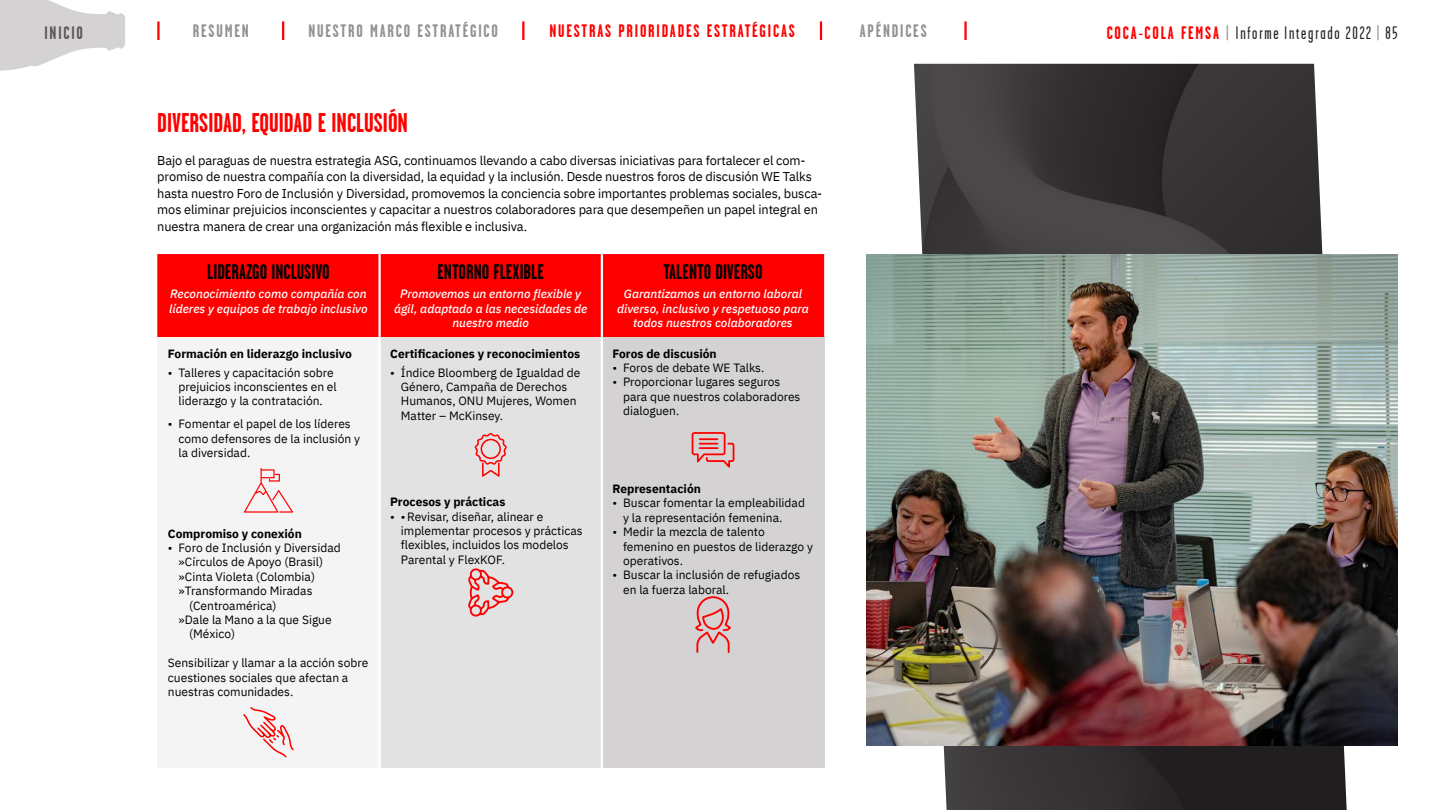
<style>
.page{position:relative;width:1440px;height:810px;background:#fff}
.page>*{position:absolute;margin:0;border:0;box-sizing:border-box;transform-origin:0 0}
.t1{font:700 27px "Garage Gothic";color:#f00}
.t2{font:700 21px "Garage Gothic";color:#000}
.t3{font:700 18px "Garage Gothic";letter-spacing:.1em;color:#939090}
.t4{font:18px "Garage Gothic";letter-spacing:.1em;color:#262020}
.t5{font:700 18px "Garage Gothic";letter-spacing:.1em;color:#f00}
.t6{font:700 18px "Garage Gothic";letter-spacing:.1em;color:#5c5858}
.t7{font:12.75px/16.5px "IBM Plex Sans";letter-spacing:-.01em;color:#000}
.t8{font:12px/14.4px "IBM Plex Sans";color:#000}
.t9{font:italic 500 12px/14.4px "IBM Plex Sans";color:#fff;text-align:center}
.t10{font:700 12px "IBM Plex Sans";color:#000}
.s1{font-weight:700;color:#f00}
.s2{color:#939090}
</style>
<div class="page">
<img style="left:914px;top:64px;width:433px;height:746px">
<div style="left:157px;top:254px;width:667px;height:84px;background:#f00"></div>
<div style="left:157px;top:338px;width:223px;height:430px;background:#f4f4f4"></div>
<div style="left:380px;top:338px;width:222px;height:430px;background:#e3e2e2"></div>
<div style="left:602px;top:338px;width:222px;height:430px;background:#d4d2d2"></div>
<hr style="left:378px;top:254px;width:3px;height:84px;background:#fff">
<hr style="left:601px;top:254px;width:2px;height:84px;background:#fff">
<hr style="left:378px;top:338px;width:3px;height:430px;background:#fff">
<hr style="left:601px;top:338px;width:2px;height:430px;background:#fff">
<svg style="left:244px;top:468px;width:49px;height:45px"></svg>
<svg style="left:243px;top:707px;width:51px;height:51px"></svg>
<svg style="left:475px;top:433px;width:32px;height:44px"></svg>
<svg style="left:468px;top:568px;width:46px;height:49px"></svg>
<svg style="left:691px;top:432px;width:44px;height:36px"></svg>
<svg style="left:695px;top:596px;width:36px;height:57px"></svg>
<img style="left:867px;top:254px;width:530px;height:491px">
<hr style="left:157px;top:21px;width:3px;height:19px;background:#f00">
<svg style="left:282px;top:21px;width:2px;height:19px"></svg>
<svg style="left:522px;top:21px;width:2px;height:19px"></svg>
<svg style="left:820px;top:21px;width:2px;height:19px"></svg>
<hr style="left:964px;top:21px;width:3px;height:19px;background:#f00">
<svg style="left:0;top:0;width:125px;height:71px"></svg>
<h3 class="t6" style="left:44px;top:23px;width:40px">INICIO</h3>
<h3 class="t3" style="left:193px;top:21px;width:57px">RESUMEN</h3>
<h3 class="t3" style="left:309px;top:21px;width:191px">NUESTRO MARCO ESTRATÉGICO</h3>
<h3 class="t5" style="left:549px;top:21px;width:247px">NUESTRAS PRIORIDADES ESTRATÉGICAS</h3>
<h3 class="t3" style="left:860px;top:21px;width:69px">APÉNDICES</h3>
<h3 class="t4" style="left:1107px;top:23px;width:292px"><span class="s1">COCA-COLA FEMSA</span> <span class="s2">|</span> Informe Integrado 2022 <span class="s2">|</span> 85</h3>
<h1 class="t1" style="left:157px;top:108px;width:252px">DIVERSIDAD, EQUIDAD E INCLUSIÓN</h1>
<p class="t7" style="left:157px;top:151px;width:667px">Bajo el paraguas de nuestra estrategia ASG, continuamos llevando a cabo diversas iniciativas para fortalecer el com&shy;promiso de nuestra compañía con la diversidad, la equidad y la inclusión. Desde nuestros foros de discusión WE Talks hasta nuestro Foro de Inclusión y Diversidad, promovemos la conciencia sobre importantes problemas sociales, busca&shy;mos eliminar prejuicios inconscientes y capacitar a nuestros colaboradores para que desempeñen un papel integral en nuestra manera de crear una organización más flexible e inclusiva.</p>
<h2 class="t2" style="left:207px;top:261px;width:124px">LIDERAZGO INCLUSIVO</h2>
<p class="t9" style="left:169px;top:286px;width:200px;text-align:left">Reconocimiento como compañía con líderes y equipos de trabajo inclusivo</p>
<h2 class="t2" style="left:663px;top:261px;width:101px">TALENTO DIVERSO</h2>
<p class="t9" style="left:617px;top:286px;width:193px">Garantizamos un entorno laboral diverso, inclusivo y respetuoso para todos nuestros colaboradores</p>
<h2 class="t2" style="left:437px;top:261px;width:108px">ENTORNO FLEXIBLE</h2>
<p class="t9" style="left:394px;top:286px;width:195px">Promovemos un entorno flexible y ágil, adaptado a las necesidades de nuestro medio</p>
<p class="t10" style="left:168px;top:344px;width:186px">Formación en liderazgo inclusivo</p>
<p class="t8" style="left:179px;top:364px;width:160px;text-indent:-11px">• Talleres y capacitación sobre prejuicios inconscientes en el liderazgo y la contratación.</p>
<p class="t8" style="left:179px;top:416px;width:183px;text-indent:-11px">• Fomentar el papel de los líderes como defensores de la inclusión y la diversidad.</p>
<p class="t10" style="left:168px;top:524px;width:135px">Compromiso y conexión</p>
<p class="t8" style="left:168px;top:540px;width:174px">• Foro de Inclusión y Diversidad</p>
<p class="t8" style="left:179px;top:554px;width:146px">»Círculos de Apoyo (Brasil)</p>
<p class="t8" style="left:179px;top:568px;width:138px">»Cinta Violeta (Colombia)</p>
<p class="t8" style="left:179px;top:583px;width:135px">»Transformando Miradas</p>
<p class="t8" style="left:189px;top:597px;width:89px">(Centroamérica)</p>
<p class="t8" style="left:179px;top:612px;width:155px">»Dale la Mano a la que Sigue</p>
<p class="t8" style="left:189px;top:626px;width:47px">(México)</p>
<p class="t8" style="left:168px;top:655px;width:202px">Sensibilizar y llamar a la acción sobre cuestiones sociales que afectan a nuestras comunidades.</p>
<p class="t10" style="left:390px;top:344px;width:192px">Certificaciones y reconocimientos</p>
<p class="t8" style="left:401px;top:364px;width:181px;text-indent:-11px">• Índice Bloomberg de Igualdad de<br>Género, Campaña de Derechos<br>Humanos, ONU Mujeres, Women<br>Matter – McKinsey.</p>
<p class="t10" style="left:390px;top:492px;width:117px">Procesos y prácticas</p>
<p class="t8" style="left:401px;top:508px;width:183px;text-indent:-11px">• •Revisar, diseñar, alinear e implementar procesos y prácticas flexibles, incluidos los modelos<br>Parental y FlexKOF.</p>
<p class="t10" style="left:613px;top:344px;width:106px">Foros de discusión</p>
<p class="t8" style="left:613px;top:360px;width:153px">• Foros de debate WE Talks.</p>
<p class="t8" style="left:623px;top:374px;width:179px;text-indent:-11px">• Proporcionar lugares seguros para que nuestros colaboradores dialoguen.</p>
<p class="t10" style="left:613px;top:479px;width:90px">Representación</p>
<p class="t8" style="left:623px;top:495px;width:183px;text-indent:-11px">• Buscar fomentar la empleabilidad y la representación femenina.</p>
<p class="t8" style="left:623px;top:524px;width:191px;text-indent:-11px">• Medir la mezcla de talento femenino en puestos de liderazgo y operativos.</p>
<p class="t8" style="left:623px;top:567px;width:179px;text-indent:-11px">• Buscar la inclusión de refugiados en la fuerza laboral.</p>
</div>
